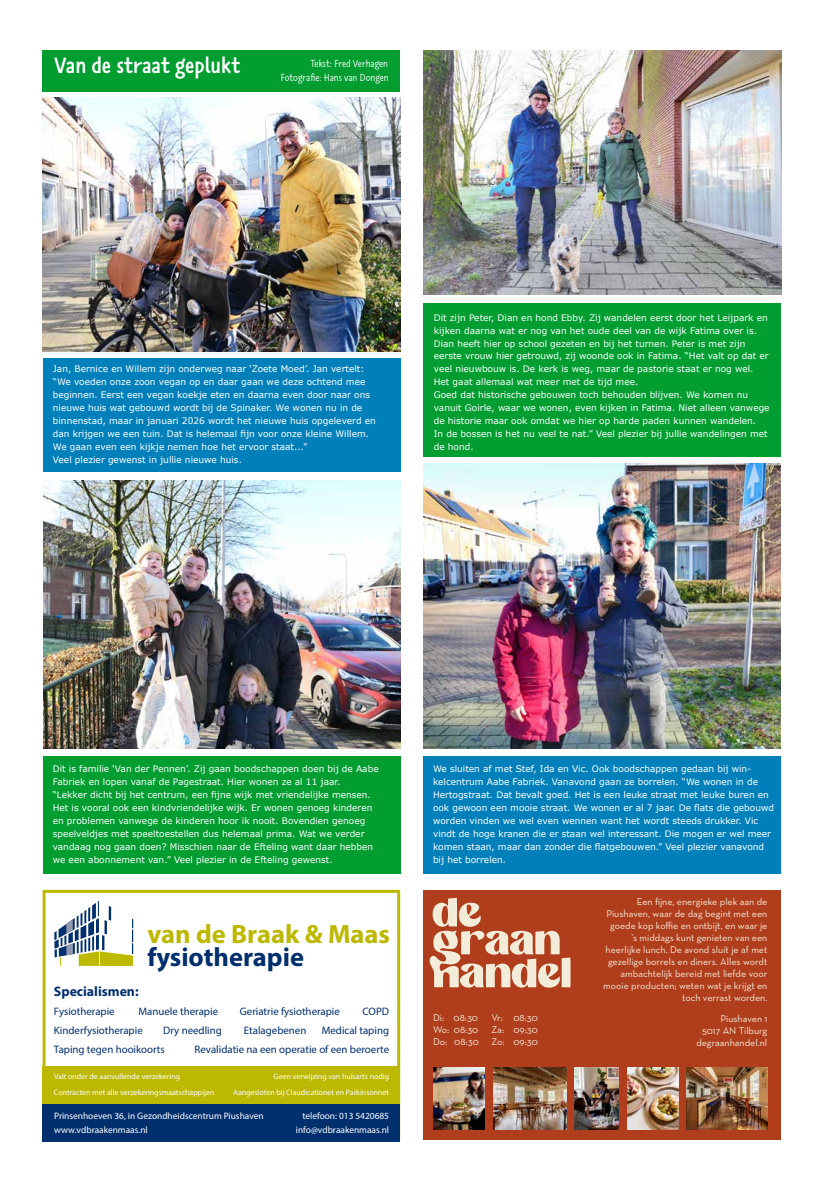
<style>
.page{position:relative;width:823px;height:1191px;background:#fff}
.page>*{position:absolute;margin:0;border:0;box-sizing:border-box;transform-origin:0 0}
.t1{font:700 26.5px "Myriad Pro";color:#bdb800}
.t2{font:700 26.5px "Myriad Pro";color:#002f6e}
.t3{font:700 22px "Tilburgs Ans";color:#fff}
.t4{font:700 13.8px "Myriad Pro";color:#002f6e}
.t5{font:10.8px/18.4px "Myriad Pro";color:#002f6e}
.t6{font:10px/12px "Neutra Text";color:#f3ecd9;text-align:right}
.t7{font:10px/14.5px "Tilburgs Ans";color:#fff;text-align:right}
.t8{font:9.4px "Myriad Pro";color:#fff}
.t9{font:9px/12.9px "Verdana";color:#fff}
.t10{font:7.9px "Myriad Pro";color:#fff}
</style>
<div class="page">
<div style="left:43px;top:50px;width:357px;height:41px;background:#009d30"></div>
<div style="left:43px;top:358px;width:357px;height:114px;background:#0080ba"></div>
<div style="left:423px;top:303px;width:357px;height:154px;background:#009d30"></div>
<img style="left:43px;top:97px;width:357px;height:254px">
<img style="left:423px;top:50px;width:357px;height:245px">
<img style="left:423px;top:463px;width:357px;height:285px">
<img style="left:43px;top:481px;width:357px;height:267px">
<div style="left:423px;top:756px;width:357px;height:118px;background:#0080ba"></div>
<div style="left:43px;top:756px;width:357px;height:118px;background:#009d30"></div>
<svg style="left:43px;top:890px;width:357px;height:176px"></svg>
<div style="left:43px;top:1066px;width:357px;height:37px;background:#bdb800"></div>
<div style="left:43px;top:1103px;width:357px;height:38px;background:#002f6e"></div>
<svg style="left:54px;top:900px;width:79px;height:66px"></svg>
<div style="left:422px;top:890px;width:357px;height:249px;background:#b03d1b"></div>
<img style="left:686px;top:1067px;width:81px;height:62px">
<img style="left:493px;top:1067px;width:73px;height:62px">
<img style="left:627px;top:1067px;width:50px;height:62px">
<svg style="left:429px;top:897px;width:141px;height:91px"></svg>
<img style="left:574px;top:1067px;width:44px;height:62px">
<img style="left:433px;top:1067px;width:51px;height:62px">
<h2 class="t3" style="left:54px;top:50px;width:188px">Van de straat geplukt</h2>
<p class="t7" style="left:280px;top:56px;width:109px">Tekst: Fred Verhagen<br>Fotografie: Hans van Dongen</p>
<p class="t9" style="left:53px;top:363px;width:324px">Jan, Bernice en Willem zijn onderweg naar ‘Zoete Moed’. Jan vertelt: “We voeden onze zoon vegan op en daar gaan we deze ochtend mee beginnen. Eerst een vegan koekje eten en daarna even door naar ons nieuwe huis wat gebouwd wordt bij de Spinaker. We wonen nu in de binnenstad, maar in januari 2026 wordt het nieuwe huis opgeleverd en dan krijgen we een tuin. Dat is helemaal fijn voor onze kleine Willem.<br>We gaan even een kijkje nemen hoe het ervoor staat...”<br>Veel plezier gewenst in jullie nieuwe huis.</p>
<p class="t9" style="left:433px;top:311px;width:337px">Dit zijn Peter, Dian en hond Ebby. Zij wandelen eerst door het Leijpark en kijken daarna wat er nog van het oude deel van de wijk Fatima over is.<br>Dian heeft hier op school gezeten en bij het turnen. Peter is met zijn eerste vrouw hier getrouwd, zij woonde ook in Fatima. “Het valt op dat er veel nieuwbouw is. De kerk is weg, maar de pastorie staat er nog wel.<br>Het gaat allemaal wat meer met de tijd mee.<br>Goed dat historische gebouwen toch behouden blijven. We komen nu vanuit Goirle, waar we wonen, even kijken in Fatima. Niet alleen vanwege de historie maar ook omdat we hier op harde paden kunnen wandelen.<br>In de bossen is het nu veel te nat.” Veel plezier bij jullie wandelingen met de hond.</p>
<p class="t9" style="left:53px;top:763px;width:327px">Dit is familie ‘Van der Pennen’. Zij gaan boodschappen doen bij de Aabe Fabriek en lopen vanaf de Pagestraat. Hier wonen ze al 11 jaar.<br>“Lekker dicht bij het centrum, een fijne wijk met vriendelijke mensen.<br>Het is vooral ook een kindvriendelijke wijk. Er wonen genoeg kinderen en problemen vanwege de kinderen hoor ik nooit. Bovendien genoeg speelveldjes met speeltoestellen dus helemaal prima. Wat we verder vandaag nog gaan doen? Misschien naar de Efteling want daar hebben we een abonnement van.” Veel plezier in de Efteling gewenst.</p>
<h1 class="t1" style="left:147px;top:916px;width:244px">van de Braak &amp; Maas</h1>
<h1 class="t2" style="left:147px;top:939px;width:158px">fysiotherapie</h1>
<h3 class="t4" style="left:54px;top:982px;width:86px">Specialismen:</h3>
<p class="t5" style="left:54px;top:1002px;width:62px">Fysiotherapie</p>
<p class="t5" style="left:321px;top:1002px;width:69px;text-indent:-82px">Geriatrie fysiotherapie<br>Medical taping</p>
<p class="t5" style="left:54px;top:1002px;width:165px;text-indent:84px">Manuele therapie<br>Kinderfysiotherapie</p>
<p class="t5" style="left:362px;top:1002px;width:28px">COPD</p>
<p class="t5" style="left:163px;top:1020px;width:60px">Dry needling</p>
<p class="t5" style="left:244px;top:1020px;width:64px">Etalagebenen</p>
<p class="t5" style="left:54px;top:1039px;width:112px">Taping tegen hooikoorts</p>
<p class="t5" style="left:194px;top:1039px;width:196px">Revalidatie na een operatie of een beroerte</p>
<p class="t10" style="left:273px;top:1071px;width:117px">Geen verwijzing van huisarts nodig</p>
<p class="t10" style="left:54px;top:1087px;width:162px">Contracten met alle verzekeringsmaatschappijen</p>
<p class="t10" style="left:54px;top:1071px;width:127px">Valt onder de aanvullende verzekering</p>
<p class="t10" style="left:233px;top:1087px;width:157px">Aangesloten bij Claudicationet en Parkinsonnet</p>
<p class="t8" style="left:54px;top:1110px;width:211px">Prinsenhoeven 36, in Gezondheidscentrum Piushaven</p>
<p class="t8" style="left:302px;top:1110px;width:88px">telefoon: 013 5420685</p>
<p class="t8" style="left:54px;top:1124px;width:95px">www.vdbraakenmaas.nl</p>
<p class="t8" style="left:296px;top:1124px;width:95px">info@vdbraakenmaas.nl</p>
<p class="t9" style="left:433px;top:763px;width:342px">We sluiten af met Stef, Ida en Vic. Ook boodschappen gedaan bij win&shy;kelcentrum Aabe Fabriek. Vanavond gaan ze borrelen. “We wonen in de Hertogstraat. Dat bevalt goed. Het is een leuke straat met leuke buren en ook gewoon een mooie straat. We wonen er al 7 jaar. De flats die gebouwd worden vinden we wel even wennen want het wordt steeds drukker. Vic vindt de hoge kranen die er staan wel interessant. Die mogen er wel meer komen staan, maar dan zonder die flatgebouwen.” Veel plezier vanavond bij het borrelen.</p>
<p class="t6" style="left:433px;top:1011px;width:47px;text-align:justify">Di: 08:30<br>Wo: 08:30<br>Do: 08:30</p>
<p class="t6" style="left:491px;top:1011px;width:15px;text-align:left">Vr:<br>Za:<br>Zo:</p>
<p class="t6" style="left:513px;top:1011px;width:26px;text-align:justify">08:30<br>09:30<br>09:30</p>
<p class="t6" style="left:603px;top:895px;width:166px">Een fijne, energieke plek aan de Piushaven, waar de dag begint met een goede kop koffie en ontbijt, en waar je ’s middags kunt genieten van een heerlijke lunch. De avond sluit je af met gezellige borrels en diners. Alles wordt ambachtelijk bereid met liefde voor mooie producten; weten wat je krijgt en toch verrast worden.</p>
<p class="t6" style="left:696px;top:1012px;width:73px">Piushaven 1<br>5017 AN Tilburg degraanhandel.nl</p>
</div>
